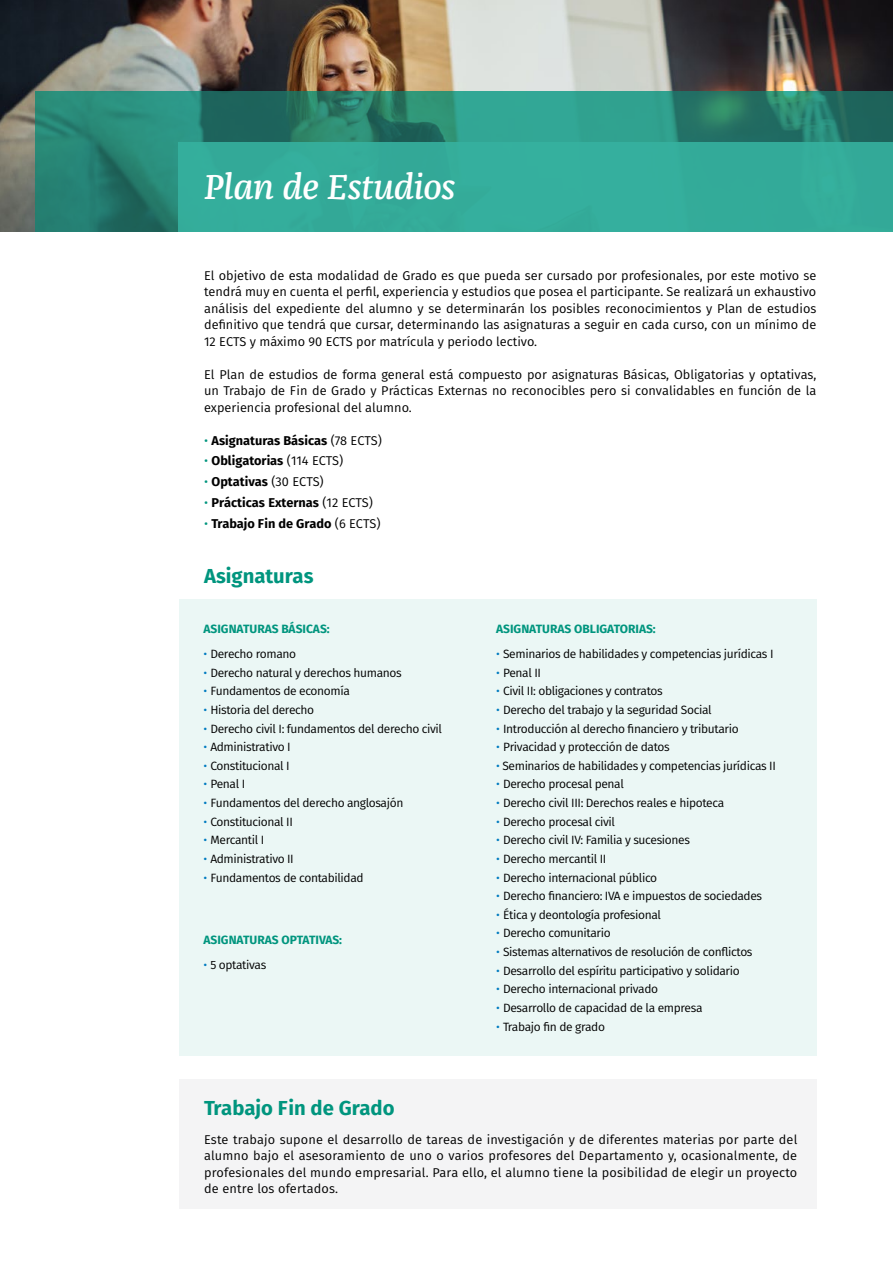
<style>
.page{position:relative;width:893px;height:1263px;background:#fff}
.page>*{position:absolute;margin:0;border:0;box-sizing:border-box;transform-origin:0 0}
.t1{font:italic 500 36px "Franziska Pro";letter-spacing:-.01em;color:#fff}
.t2{font:700 20.25px "Fira Sans";color:#00957e}
.t3{font:12.75px/16.5px "Fira Sans";color:#000;text-align:justify}
.t4{font:700 12.75px "Fira Sans";color:#000}
.t5{font:12px "Fira Sans";letter-spacing:-.03em;color:#000}
.t6{font:700 12px "Fira Sans";color:#00957e}
.s1{font-weight:400;color:#00957e}
.s2{font-weight:400}
.s3{color:#007bc0}
</style>
<div class="page">
<div style="left:179px;top:599px;width:637px;height:457px;background:#ebf7f5"></div>
<div style="left:179px;top:1079px;width:637px;height:130px;background:#f4f4f5"></div>
<img style="left:0;top:0;width:893px;height:232px">
<div style="left:179px;top:142px;width:714px;height:91px;background:#34ad9a"></div>
<hr style="left:892px;top:365px;width:1px;height:141px;background:#399ad0">
<svg style="left:35px;top:91px;width:858px;height:140px"></svg>
<h1 class="t1" style="left:204px;top:165px;width:253px">Plan de Estudios</h1>
<p class="t3" style="left:204px;top:267px;width:614px">El objetivo de esta modalidad de Grado es que pueda ser cursado por profesionales, por este motivo se tendrá muy en cuenta el perfil, experiencia y estudios que posea el participante. Se realizará un exhaustivo análisis del expediente del alumno y se determinarán los posibles reconocimientos y Plan de estudios definitivo que tendrá que cursar, determinando las asignaturas a seguir en cada curso, con un mínimo de 12 ECTS y máximo 90 ECTS por matrícula y periodo lectivo.</p>
<p class="t3" style="left:204px;top:366px;width:614px">El Plan de estudios de forma general está compuesto por asignaturas Básicas, Obligatorias y optativas, un Trabajo de Fin de Grado y Prácticas Externas no reconocibles pero si convalidables en función de la experiencia profesional del alumno.</p>
<p class="t4" style="left:204px;top:429px;width:179px"><span class="s1">•</span> Asignaturas Básicas <span class="s2">(78 ECTS)</span></p>
<p class="t4" style="left:204px;top:450px;width:141px"><span class="s1">•</span> Obligatorias <span class="s2">(114 ECTS)</span></p>
<p class="t4" style="left:204px;top:471px;width:121px"><span class="s1">•</span> Optativas <span class="s2">(30 ECTS)</span></p>
<p class="t4" style="left:204px;top:492px;width:170px"><span class="s1">•</span> Prácticas Externas <span class="s2">(12 ECTS)</span></p>
<p class="t4" style="left:204px;top:512px;width:178px"><span class="s1">•</span> Trabajo Fin de Grado <span class="s2">(6 ECTS)</span></p>
<h2 class="t2" style="left:204px;top:559px;width:111px">Asignaturas</h2>
<p class="t6" style="left:203px;top:619px;width:128px">ASIGNATURAS BÁSICAS:</p>
<p class="t5" style="left:203px;top:645px;width:94px"><span class="s3">•</span> Derecho romano</p>
<p class="t5" style="left:203px;top:663px;width:200px"><span class="s3">•</span> Derecho natural y derechos humanos</p>
<p class="t5" style="left:203px;top:682px;width:148px"><span class="s3">•</span> Fundamentos de economía</p>
<p class="t5" style="left:203px;top:701px;width:112px"><span class="s3">•</span> Historia del derecho</p>
<p class="t5" style="left:203px;top:719px;width:240px"><span class="s3">•</span> Derecho civil I: fundamentos del derecho civil</p>
<p class="t5" style="left:203px;top:738px;width:89px"><span class="s3">•</span> Administrativo I</p>
<p class="t5" style="left:203px;top:757px;width:88px"><span class="s3">•</span> Constitucional I</p>
<p class="t5" style="left:203px;top:775px;width:43px"><span class="s3">•</span> Penal I</p>
<p class="t5" style="left:203px;top:794px;width:201px"><span class="s3">•</span> Fundamentos del derecho anglosajón</p>
<p class="t5" style="left:203px;top:812px;width:91px"><span class="s3">•</span> Constitucional II</p>
<p class="t5" style="left:203px;top:831px;width:62px"><span class="s3">•</span> Mercantil I</p>
<p class="t5" style="left:203px;top:850px;width:92px"><span class="s3">•</span> Administrativo II</p>
<p class="t5" style="left:203px;top:868px;width:162px"><span class="s3">•</span> Fundamentos de contabilidad</p>
<p class="t6" style="left:203px;top:930px;width:140px">ASIGNATURAS OPTATIVAS:</p>
<p class="t5" style="left:203px;top:956px;width:64px"><span class="s3">•</span> 5 optativas</p>
<p class="t6" style="left:496px;top:619px;width:161px">ASIGNATURAS OBLIGATORIAS:</p>
<p class="t5" style="left:496px;top:645px;width:279px"><span class="s3">•</span> Seminarios de habilidades y competencias jurídicas I</p>
<p class="t5" style="left:496px;top:663px;width:46px"><span class="s3">•</span> Penal II</p>
<p class="t5" style="left:496px;top:682px;width:168px"><span class="s3">•</span> Civil II: obligaciones y contratos</p>
<p class="t5" style="left:496px;top:701px;width:217px"><span class="s3">•</span> Derecho del trabajo y la seguridad Social</p>
<p class="t5" style="left:496px;top:719px;width:244px"><span class="s3">•</span> Introducción al derecho financiero y tributario</p>
<p class="t5" style="left:496px;top:738px;width:175px"><span class="s3">•</span> Privacidad y protección de datos</p>
<p class="t5" style="left:496px;top:757px;width:281px"><span class="s3">•</span> Seminarios de habilidades y competencias jurídicas II</p>
<p class="t5" style="left:496px;top:775px;width:129px"><span class="s3">•</span> Derecho procesal penal</p>
<p class="t5" style="left:496px;top:794px;width:230px"><span class="s3">•</span> Derecho civil III: Derechos reales e hipoteca</p>
<p class="t5" style="left:496px;top:812px;width:120px"><span class="s3">•</span> Derecho procesal civil</p>
<p class="t5" style="left:496px;top:831px;width:195px"><span class="s3">•</span> Derecho civil IV: Familia y sucesiones</p>
<p class="t5" style="left:496px;top:850px;width:112px"><span class="s3">•</span> Derecho mercantil II</p>
<p class="t5" style="left:496px;top:868px;width:163px"><span class="s3">•</span> Derecho internacional público</p>
<p class="t5" style="left:496px;top:887px;width:268px"><span class="s3">•</span> Derecho financiero: IVA e impuestos de sociedades</p>
<p class="t5" style="left:496px;top:906px;width:166px"><span class="s3">•</span> Ética y deontología profesional</p>
<p class="t5" style="left:496px;top:924px;width:116px"><span class="s3">•</span> Derecho comunitario</p>
<p class="t5" style="left:496px;top:943px;width:258px"><span class="s3">•</span> Sistemas alternativos de resolución de conflictos</p>
<p class="t5" style="left:496px;top:961px;width:245px"><span class="s3">•</span> Desarrollo del espíritu participativo y solidario</p>
<p class="t5" style="left:496px;top:980px;width:164px"><span class="s3">•</span> Derecho internacional privado</p>
<p class="t5" style="left:496px;top:999px;width:208px"><span class="s3">•</span> Desarrollo de capacidad de la empresa</p>
<p class="t5" style="left:496px;top:1017px;width:110px"><span class="s3">•</span> Trabajo fin de grado</p>
<h2 class="t2" style="left:204px;top:1090px;width:192px">Trabajo Fin de Grado</h2>
<p class="t3" style="left:204px;top:1131px;width:595px">Este trabajo supone el desarrollo de tareas de investigación y de diferentes materias por parte del alumno bajo el asesoramiento de uno o varios profesores del Departamento y, ocasionalmente, de profesionales del mundo empresarial. Para ello, el alumno tiene la posibilidad de elegir un proyecto de entre los ofertados.</p>
</div>
